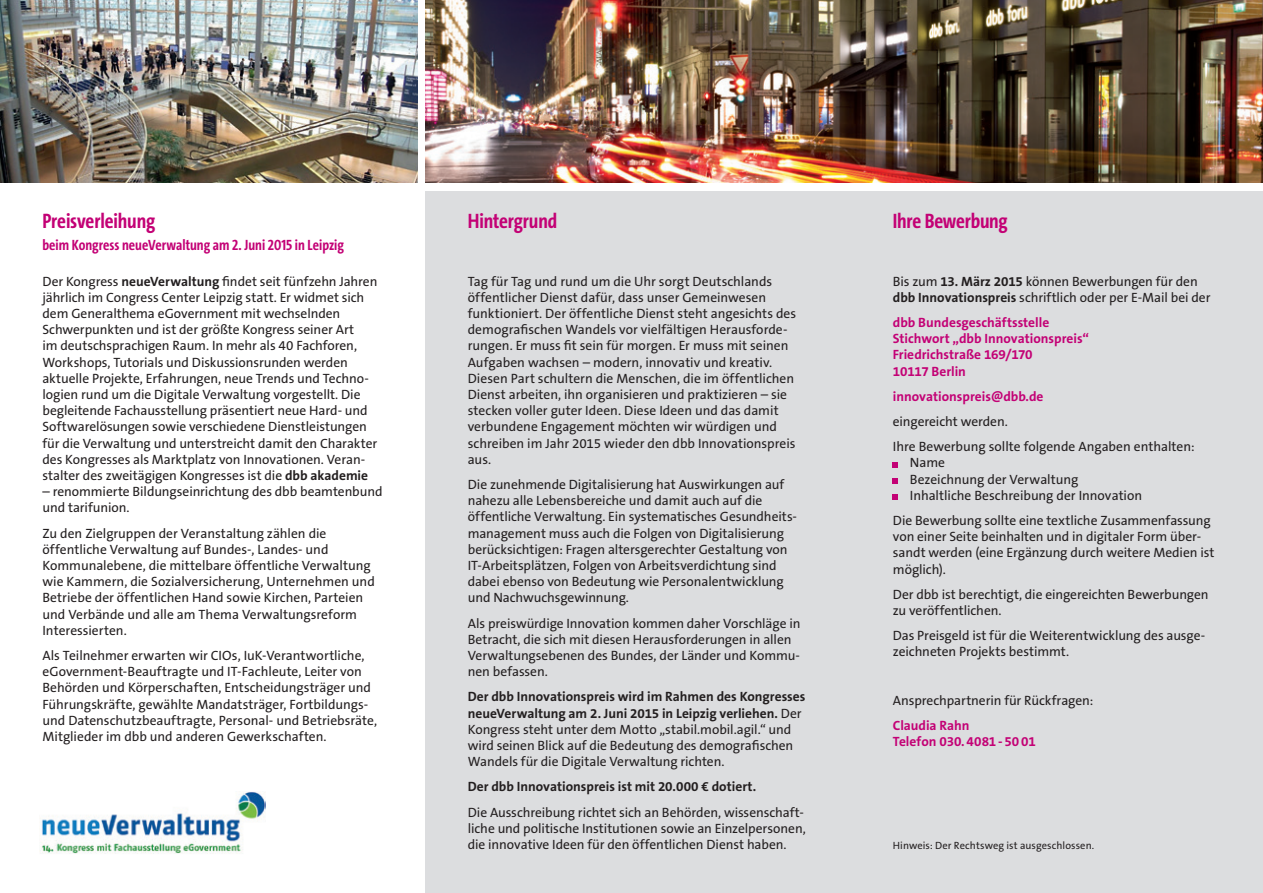
<style>
.page{position:relative;width:1263px;height:893px;background:#fff}
.page>*{position:absolute;margin:0;border:0;box-sizing:border-box;transform-origin:0 0}
.t1{font:700 21px "The Sans Cd OF7";letter-spacing:-.005em;color:#c30175}
.t2{font:700 15px "The Sans Cd LF7";color:#c30175}
.t3{font:13.5px/16.2px "The Sans B5 Plain";letter-spacing:-.005em;color:#231f20}
.t4{font:700 13.5px/16.2px "The Sans B7";color:#c30175}
.t5{font:700 13.5px/16.2px "The Sans B7";color:#231f20}
.t6{font:10.5px "The Sans B5 Plain";letter-spacing:.005em;color:#231f20}
.s1{font-family:"The Sans B7";font-weight:700}
.s2{font-family:"The Sans B5 Plain";font-weight:400}
</style>
<div class="page">
<img style="left:0;top:0;width:417px;height:183px">
<div style="left:425px;top:192px;width:838px;height:701px;background:#dcdddf"></div>
<img style="left:425px;top:0;width:838px;height:183px">
<svg style="left:893px;top:462px;width:5px;height:5px"></svg>
<svg style="left:893px;top:478px;width:5px;height:6px"></svg>
<svg style="left:893px;top:495px;width:5px;height:5px"></svg>
<img style="left:40px;top:792px;width:226px;height:62px">
<h1 class="t1" style="left:42px;top:210px;width:114px">Preisverleihung</h1>
<h1 class="t1" style="left:468px;top:210px;width:91px">Hintergrund</h1>
<h1 class="t1" style="left:893px;top:210px;width:116px">Ihre Bewerbung</h1>
<p class="t2" style="left:42px;top:238px;width:303px">beim Kongress neueVerwaltung am 2. Juni 2015 in Leipzig</p>
<p class="t3" style="left:42px;top:273px;width:337px">Der Kongress <span class="s1">neueVerwaltung</span> findet seit fünfzehn Jahren jährlich im Congress Center Leipzig statt. Er widmet sich dem Generalthema eGovernment mit wechselnden Schwerpunkten und ist der größte Kongress seiner Art<br>im deutschsprachigen Raum. In mehr als 40 Fachforen, Workshops, Tutorials und Diskussionsrunden werden aktuelle Projekte, Erfahrungen, neue Trends und Techno&shy;logien rund um die Digitale Verwaltung vorgestellt. Die begleitende Fachausstellung präsentiert neue Hard- und Softwarelösungen sowie verschiedene Dienstleistungen für die Verwaltung und unterstreicht damit den Charakter des Kongresses als Marktplatz von Innovationen. Veran&shy;stalter des zweitägigen Kongresses ist die <span class="s1">dbb akademie</span></p>
<p class="t3" style="left:42px;top:484px;width:342px">– renommierte Bildungseinrichtung des dbb beamtenbund und tarifunion.</p>
<p class="t3" style="left:42px;top:525px;width:334px">Zu den Zielgruppen der Veranstaltung zählen die öffentliche Verwaltung auf Bundes-, Landes- und Kommunalebene, die mittelbare öffentliche Verwaltung wie Kammern, die Sozialversicherung, Unternehmen und Betriebe der öffentlichen Hand sowie Kirchen, Parteien und Verbände und alle am Thema Verwaltungsreform Interessierten.</p>
<p class="t3" style="left:42px;top:648px;width:336px">Als Teilnehmer erwarten wir CIOs, IuK-Verantwortliche, eGovernment-Beauftragte und IT-Fachleute, Leiter von Behörden und Körperschaften, Entscheidungsträger und Führungskräfte, gewählte Mandatsträger, Fortbildungs&shy;und Datenschutzbeauftragte, Personal- und Betriebsräte, Mitglieder im dbb und anderen Gewerkschaften.</p>
<p class="t3" style="left:468px;top:273px;width:330px">Tag für Tag und rund um die Uhr sorgt Deutschlands öffentlicher Dienst dafür, dass unser Gemeinwesen funktioniert. Der öffentliche Dienst steht angesichts des demografischen Wandels vor vielfältigen Herausforde&shy;rungen. Er muss fit sein für morgen. Er muss mit seinen Aufgaben wachsen – modern, innovativ und kreativ.<br>Diesen Part schultern die Menschen, die im öffentlichen Dienst arbeiten, ihn organisieren und praktizieren – sie stecken voller guter Ideen. Diese Ideen und das damit verbundene Engagement möchten wir würdigen und schreiben im Jahr 2015 wieder den dbb Innovationspreis aus.</p>
<p class="t3" style="left:468px;top:477px;width:331px">Die zunehmende Digitalisierung hat Auswirkungen auf nahezu alle Lebensbereiche und damit auch auf die öffentliche Verwaltung. Ein systematisches Gesundheits&shy;management muss auch die Folgen von Digitalisierung berücksichtigen: Fragen altersgerechter Gestaltung von IT-Arbeitsplätzen, Folgen von Arbeitsverdichtung sind dabei ebenso von Bedeutung wie Personalentwicklung und Nachwuchsgewinnung.</p>
<p class="t3" style="left:468px;top:615px;width:334px">Als preiswürdige Innovation kommen daher Vorschläge in Betracht, die sich mit diesen Herausforderungen in allen Verwaltungsebenen des Bundes, der Länder und Kommu&shy;nen befassen.</p>
<p class="t5" style="left:468px;top:689px;width:339px">Der dbb Innovationspreis wird im Rahmen des Kongresses neueVerwaltung am 2. Juni 2015 in Leipzig verliehen. <span class="s2">Der</span></p>
<p class="t3" style="left:468px;top:721px;width:327px">Kongress steht unter dem Motto „stabil.mobil.agil.“ und wird seinen Blick auf die Bedeutung des demografischen<br>Wandels für die Digitale Verwaltung richten.</p>
<p class="t5" style="left:468px;top:779px;width:290px">Der dbb Innovationspreis ist mit 20.000 € dotiert.</p>
<p class="t3" style="left:468px;top:804px;width:339px">Die Ausschreibung richtet sich an Behörden, wissenschaft&shy;liche und politische Institutionen sowie an Einzelpersonen, die innovative Ideen für den öffentlichen Dienst haben.</p>
<p class="t3" style="left:893px;top:273px;width:319px">Bis zum <span class="s1">13. März 2015</span> können Bewerbungen für den <span class="s1">dbb Innovationspreis</span> schriftlich oder per E-Mail bei der</p>
<p class="t4" style="left:893px;top:315px;width:198px">dbb Bundesgeschäftsstelle<br>Stichwort „dbb Innovationspreis“<br>Friedrichstraße 169/170<br>10117 Berlin</p>
<p class="t4" style="left:893px;top:389px;width:152px">innovationspreis@dbb.de</p>
<p class="t3" style="left:893px;top:409px;width:303px;line-height:25.2px">eingereicht werden.<br>Ihre Bewerbung sollte folgende Angaben enthalten:</p>
<p class="t3" style="left:910px;top:455px;width:234px">Name<br>Bezeichnung der Verwaltung<br>Inhaltliche Beschreibung der Innovation</p>
<p class="t3" style="left:893px;top:513px;width:323px">Die Bewerbung sollte eine textliche Zusammenfassung von einer Seite beinhalten und in digitaler Form über&shy;sandt werden (eine Ergänzung durch weitere Medien ist möglich).</p>
<p class="t3" style="left:893px;top:586px;width:317px">Der dbb ist berechtigt, die eingereichten Bewerbungen zu veröffentlichen.</p>
<p class="t3" style="left:893px;top:628px;width:314px">Das Preisgeld ist für die Weiterentwicklung des ausge&shy;zeichneten Projekts bestimmt.</p>
<p class="t3" style="left:893px;top:693px;width:202px">Ansprechpartnerin für Rückfragen:</p>
<p class="t4" style="left:893px;top:718px;width:144px">Claudia Rahn<br>Telefon 030. 4081 - 50 01</p>
<p class="t6" style="left:893px;top:840px;width:203px">Hinweis: Der Rechtsweg ist ausgeschlossen.</p>
</div>
